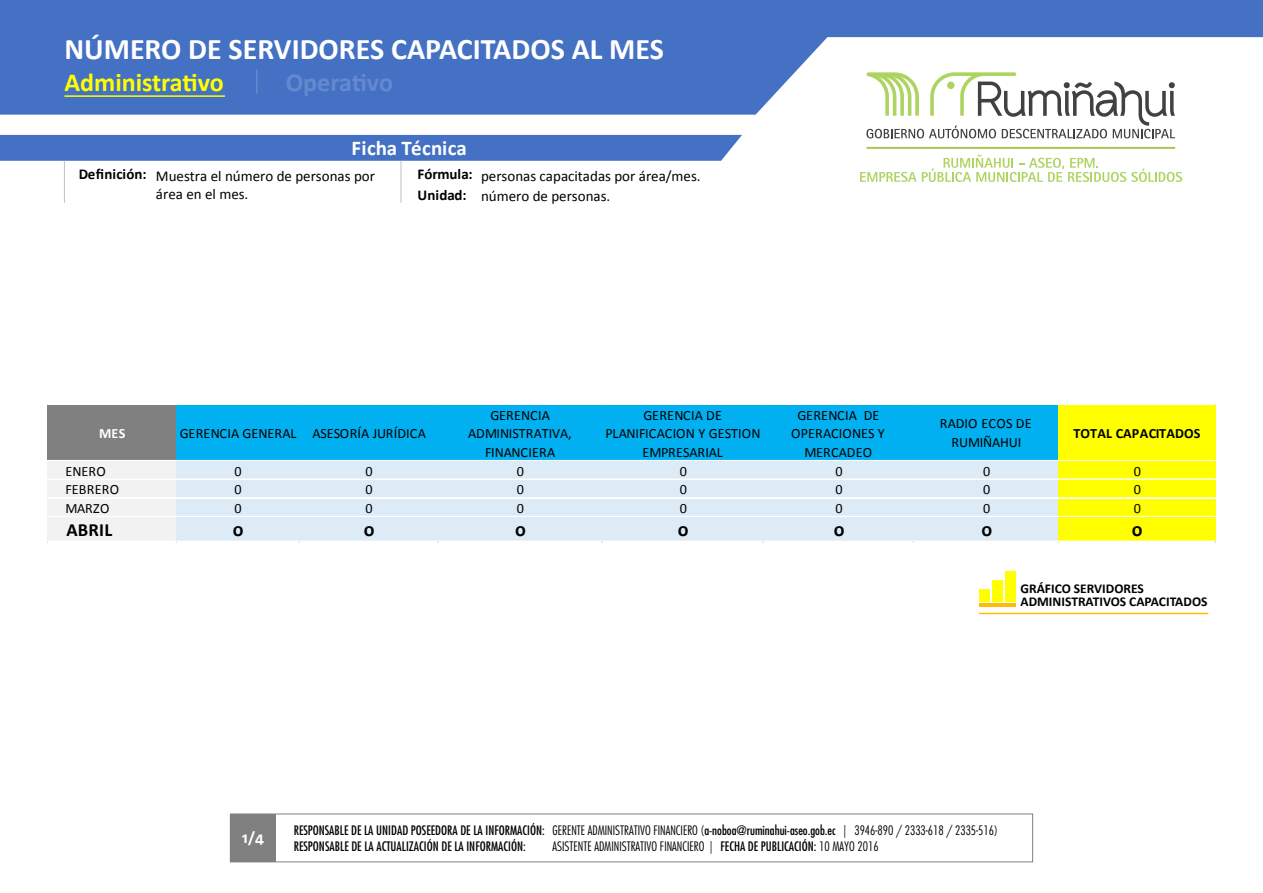
<style>
.page{position:relative;width:1263px;height:893px;background:#fff}
.page>*{position:absolute;margin:0;border:0;box-sizing:border-box;transform-origin:0 0}
.t1{font:700 30px "Calibri";color:#fff}
.t2{font:700 26.1px "Calibri";color:#ff0}
.t3{font:700 26.1px "Calibri";letter-spacing:-.005em;color:#6489ce}
.t4{font:700 21px "Calibri";color:#fff}
.t5{font:700 18.6px "Calibri";letter-spacing:.01em;color:#000}
.t6{font:700 16.5px "Calibri";color:#fff}
.t7{font:15px/18px "Calibri";color:#000}
.t8{font:700 15px/21px "Calibri";letter-spacing:-.005em;color:#000}
.t9{font:14.25px/18.6px "Calibri";color:#000;text-align:center}
.t10{font:700 14.25px "Calibri";letter-spacing:.01em;color:#000}
.t11{font:700 14.25px "Calibri";color:#fff}
.t12{font:700 13.5px/13.5px "Calibri";color:#000}
.t13{font:condensed 12.75px/16.5px "Futura Std";color:#000}
.t14{font:300 condensed 12.75px "Futura Std";color:#000}
.s1{font-weight:300}
.s2{font-weight:400}
</style>
<div class="page">
<svg style="left:0;top:0;width:1263px;height:115px;fill:#4471c4"></svg>
<svg style="left:866px;top:72px;width:309px;height:66px"></svg>
<hr style="left:866px;top:147px;width:309px;height:2px;background:#a6c54e">
<svg style="left:860px;top:155px;width:322px;height:27px"></svg>
<div style="left:0;top:135px;width:742px;height:26px;background:#4471c4"></div>
<div style="left:230px;top:814px;width:803px;height:48px;border:1px solid #808080"></div>
<div style="left:230px;top:814px;width:46px;height:48px;background:#808080"></div>
<hr style="left:256px;top:70px;width:2px;height:24px;background:#6489ce">
<hr style="left:64px;top:95px;width:161px;height:2px;background:#ff0">
<div style="left:979px;top:589px;width:10px;height:13px;background:#ff0"></div>
<div style="left:992px;top:580px;width:10px;height:22px;background:#ff0"></div>
<div style="left:1005px;top:571px;width:10px;height:31px;background:#ff0"></div>
<hr style="left:979px;top:603px;width:36px;height:4px;background:#ffbc00">
<hr style="left:979px;top:613px;width:229px;height:1px;background:#ffbc00">
<hr style="left:401px;top:161px;width:1px;height:42px;background:#c1c1c1">
<hr style="left:64px;top:161px;width:1px;height:42px;background:#c1c1c1">
<div style="left:48px;top:405px;width:129px;height:56px;background:#808080"></div>
<div style="left:176px;top:405px;width:883px;height:56px;background:#00b0f0"></div>
<div style="left:1058px;top:405px;width:158px;height:56px;background:#ff0"></div>
<div style="left:48px;top:460px;width:129px;height:82px;background:#f2f2f2"></div>
<div style="left:176px;top:460px;width:883px;height:82px;background:#ddebf7"></div>
<div style="left:1058px;top:460px;width:158px;height:82px;background:#ff0"></div>
<hr style="left:47px;top:460px;width:1169px;height:1px;background:#fff">
<hr style="left:47px;top:479px;width:1169px;height:1px;background:#fff">
<hr style="left:47px;top:497px;width:1169px;height:1px;background:#fff">
<hr style="left:47px;top:498px;width:1169px;height:1px;background:#fff">
<hr style="left:47px;top:516px;width:1169px;height:1px;background:#fff">
<hr style="left:47px;top:541px;width:1169px;height:1px;background:#fff">
<h1 class="t1" style="left:64px;top:31px;width:601px">NÚMERO DE SERVIDORES CAPACITADOS AL MES</h1>
<h2 class="t2" style="left:64px;top:66px;width:161px">Administrativo</h2>
<h2 class="t3" style="left:286px;top:66px;width:109px">Operativo</h2>
<h3 class="t4" style="left:352px;top:135px;width:117px">Ficha Técnica</h3>
<p class="t8" style="left:79px;top:163px;width:69px">Definición:</p>
<p class="t8" style="left:417px;top:163px;width:57px">Fórmula:<br>Unidad:</p>
<p class="t7" style="left:156px;top:167px;width:221px">Muestra el número de personas por área en el mes.</p>
<p class="t7" style="left:481px;top:166px;width:221px;line-height:19.5px">personas capacitadas por área/mes. número de personas.</p>
<p class="t11" style="left:99px;top:425px;width:28px">MES</p>
<p class="t9" style="left:180px;top:424px;width:248px">GERENCIA GENERAL ASESORÍA JURÍDICA</p>
<p class="t9" style="left:468px;top:406px;width:105px">GERENCIA<br>ADMINISTRATIVA,<br>FINANCIERA</p>
<p class="t9" style="left:605px;top:406px;width:157px">GERENCIA DE<br>PLANIFICACION Y GESTION<br>EMPRESARIAL</p>
<p class="t9" style="left:791px;top:406px;width:95px">GERENCIA DE<br>OPERACIONES Y<br>MERCADEO</p>
<p class="t9" style="left:940px;top:414px;width:93px">RADIO ECOS DE<br>RUMIÑAHUI</p>
<p class="t10" style="left:1073px;top:425px;width:128px">TOTAL CAPACITADOS</p>
<p class="t9" style="left:66px;top:461px;width:42px">ENERO</p>
<p class="t9" style="left:235px;top:461px;width:9px">0</p>
<p class="t9" style="left:366px;top:461px;width:9px">0</p>
<p class="t9" style="left:517px;top:461px;width:9px">0</p>
<p class="t9" style="left:680px;top:461px;width:9px">0</p>
<p class="t9" style="left:835px;top:461px;width:9px">0</p>
<p class="t9" style="left:983px;top:461px;width:9px">0</p>
<p class="t9" style="left:1134px;top:461px;width:9px">0</p>
<p class="t9" style="left:66px;top:480px;width:55px">FEBRERO</p>
<p class="t9" style="left:235px;top:480px;width:9px">0</p>
<p class="t9" style="left:366px;top:480px;width:9px">0</p>
<p class="t9" style="left:517px;top:480px;width:9px">0</p>
<p class="t9" style="left:680px;top:480px;width:9px">0</p>
<p class="t9" style="left:835px;top:480px;width:9px">0</p>
<p class="t9" style="left:983px;top:480px;width:9px">0</p>
<p class="t9" style="left:1134px;top:480px;width:9px">0</p>
<p class="t9" style="left:66px;top:499px;width:45px">MARZO</p>
<p class="t9" style="left:235px;top:499px;width:9px">0</p>
<p class="t9" style="left:366px;top:499px;width:9px">0</p>
<p class="t9" style="left:517px;top:499px;width:9px">0</p>
<p class="t9" style="left:680px;top:499px;width:9px">0</p>
<p class="t9" style="left:835px;top:499px;width:9px">0</p>
<p class="t9" style="left:983px;top:499px;width:9px">0</p>
<p class="t9" style="left:1134px;top:499px;width:9px">0</p>
<h3 class="t5" style="left:66px;top:518px;width:47px">ABRIL</h3>
<h3 class="t5" style="left:233px;top:518px;width:12px">0</h3>
<h3 class="t5" style="left:364px;top:518px;width:12px">0</h3>
<h3 class="t5" style="left:515px;top:518px;width:12px">0</h3>
<h3 class="t5" style="left:678px;top:518px;width:12px">0</h3>
<h3 class="t5" style="left:834px;top:518px;width:12px">0</h3>
<h3 class="t5" style="left:981px;top:518px;width:12px">0</h3>
<h3 class="t5" style="left:1132px;top:518px;width:12px">0</h3>
<p class="t12" style="left:1020px;top:581px;width:188px">GRÁFICO SERVIDORES<br>ADMINISTRATIVOS CAPACITADOS</p>
<p class="t6" style="left:242px;top:827px;width:23px">1/4</p>
<p class="t13" style="left:294px;top:822px;width:706px">RESPONSABLE DE LA UNIDAD POSEEDORA DE LA INFORMACIÓN: <span class="s1">GERENTE ADMINISTRATIVO FINANCIERO (</span>a-noboa@ruminahui-aseo.gob.ec <span class="s1">| 3946-890 / 2333-618 / 2335-516)<br></span>RESPONSABLE DE LA ACTUALIZACIÓN DE LA INFORMACIÓN:</p>
<p class="t14" style="left:553px;top:839px;width:328px">ASISTENTE ADMINISTRATIVO FINANCIERO | <span class="s2">FECHA DE PUBLICACIÓN:</span> 10 MAYO 2016</p>
</div>
